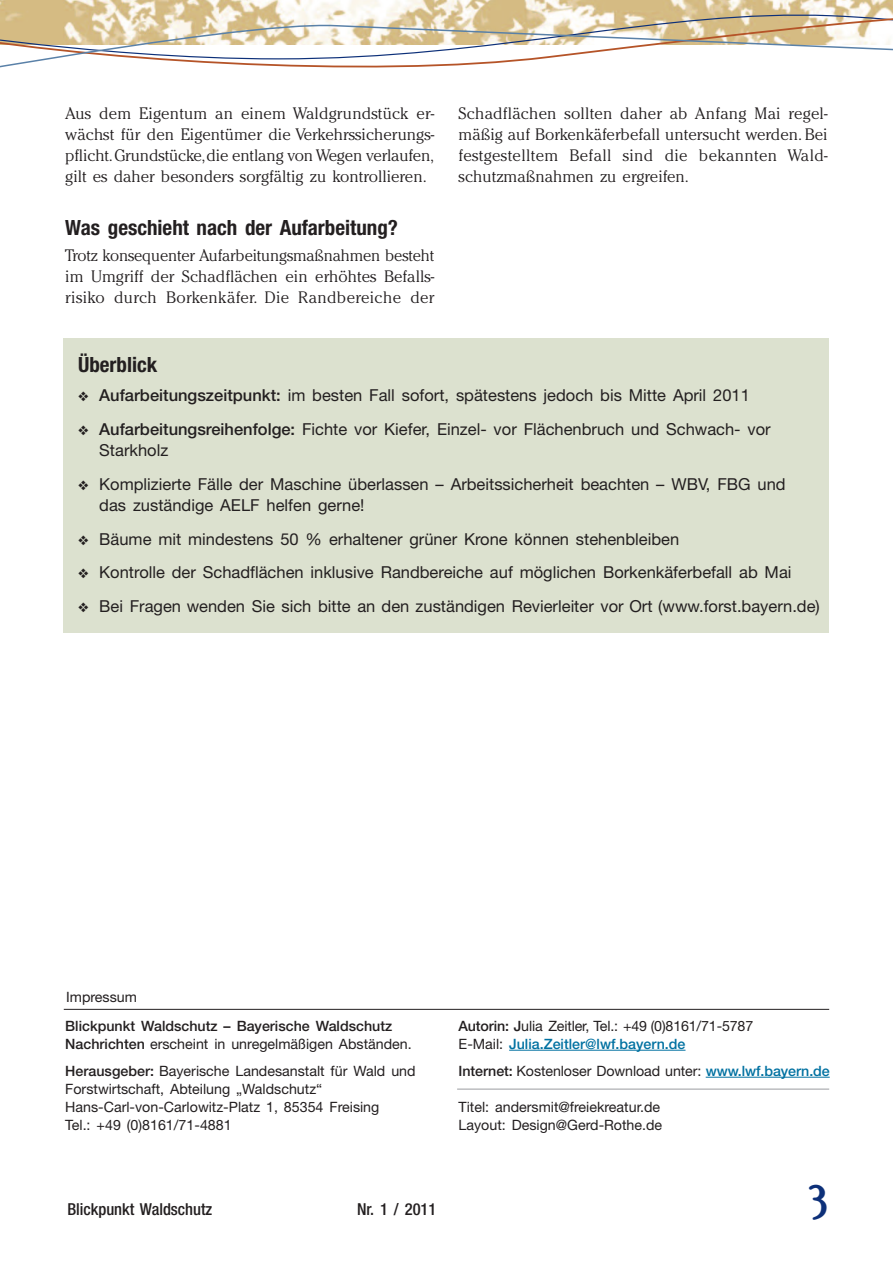
<style>
.page{position:relative;width:893px;height:1263px;background:#fff}
.page>*{position:absolute;margin:0;border:0;box-sizing:border-box;transform-origin:0 0}
.t1{font:700 45px "Template Gothic";color:#0d3079}
.t2{font:700 condensed 21px "Helvetica Neue";color:#231f20}
.t3{font:16.5px/21px "Helvetica Neue";color:#231f20}
.t4{font:300 16.5px/21px "Cheltenham";color:#231f20;text-align:justify}
.t5{font:500 condensed 16.5px "Helvetica Neue";color:#231f20}
.t6{font:14.25px/18px "Helvetica Neue";color:#231f20}
.t7{font:500 14.25px/18px "Helvetica Neue";color:#231f20}
.s1{font-weight:500}
.s2{font-weight:400}
.s3{font-weight:500;color:#0071a1}
</style>
<div class="page">
<svg style="left:0;top:0;width:893px;height:21px"></svg>
<svg style="left:0;top:21px;width:893px;height:47px"></svg>
<div style="left:64px;top:338px;width:765px;height:294px;background:#dce1cf"></div>
<hr style="left:509px;top:1050px;width:176px;height:1px;background:#0071a1">
<hr style="left:706px;top:1077px;width:124px;height:1px;background:#0071a1">
<hr style="left:457px;top:1088px;width:372px;height:2px;background:#bcbdc0">
<hr style="left:64px;top:1009px;width:765px;height:1px;background:#231f20">
<p class="t4" style="left:65px;top:105px;width:371px">Aus dem Eigentum an einem Waldgrundstück er&shy;wächst für den Eigentümer die Verkehrssicherungs&shy;pflicht.Grundstücke,die entlang von Wegen verlaufen, gilt es daher besonders sorgfältig zu kontrollieren.</p>
<p class="t2" style="left:65px;top:220px;width:334px">Was geschieht nach der Aufarbeitung?</p>
<p class="t4" style="left:65px;top:246px;width:371px">Trotz konsequenter Aufarbeitungsmaßnahmen besteht im Umgriff der Schadflächen ein erhöhtes Befalls&shy;risiko durch Borkenkäfer. Die Randbereiche der</p>
<p class="t4" style="left:459px;top:105px;width:371px">Schadflächen sollten daher ab Anfang Mai regel&shy;mäßig auf Borkenkäferbefall untersucht werden. Bei festgestelltem Befall sind die bekannten Wald&shy;schutzmaßnahmen zu ergreifen.</p>
<p class="t2" style="left:78px;top:357px;width:81px">Überblick</p>
<p class="t3" style="left:78px;top:387px;width:673px">❖ <span class="s1">Aufarbeitungszeitpunkt:</span> im besten Fall sofort, spätestens jedoch bis Mitte April 2011</p>
<p class="t3" style="left:99px;top:420px;width:673px;text-indent:-21px">❖ <span class="s1">Aufarbeitungsreihenfolge:</span> Fichte vor Kiefer, Einzel- vor Flächenbruch und Schwach- vor<br>Starkholz</p>
<p class="t3" style="left:99px;top:475px;width:688px;text-indent:-21px">❖ Komplizierte Fälle der Maschine überlassen – Arbeitssicherheit beachten – WBV, FBG und das zuständige AELF helfen gerne!</p>
<p class="t3" style="left:78px;top:530px;width:603px">❖ Bäume mit mindestens 50 % erhaltener grüner Krone können stehenbleiben</p>
<p class="t3" style="left:78px;top:564px;width:715px">❖ Kontrolle der Schadflächen inklusive Randbereiche auf möglichen Borkenkäferbefall ab Mai</p>
<p class="t3" style="left:78px;top:597px;width:743px">❖ Bei Fragen wenden Sie sich bitte an den zuständigen Revierleiter vor Ort (www.forst.bayern.de)</p>
<p class="t6" style="left:66px;top:990px;width:72px">Impressum</p>
<p class="t7" style="left:65px;top:1018px;width:348px">Blickpunkt Waldschutz – Bayerische Waldschutz<br>Nachrichten <span class="s2">erscheint in unregelmäßigen Abständen.</span></p>
<p class="t6" style="left:65px;top:1063px;width:352px"><span class="s1">Herausgeber:</span> Bayerische Landesanstalt für Wald und Forstwirtschaft, Abteilung „Waldschutz“ Hans-Carl-von-Carlowitz-Platz 1, 85354 Freising<br>Tel.: +49 (0)8161/71-4881</p>
<p class="t5" style="left:67px;top:1203px;width:147px">Blickpunkt Waldschutz</p>
<p class="t5" style="left:357px;top:1203px;width:81px">Nr. 1 / 2011</p>
<p class="t6" style="left:459px;top:1018px;width:296px"><span class="s1">Autorin: J</span>ulia Zeitler, Tel.: +49 (0)8161/71-5787<br>E-Mail: <span class="s3">Julia.Zeitler@lwf.bayern.de</span></p>
<p class="t6" style="left:459px;top:1063px;width:373px"><span class="s1">Internet:</span> Kostenloser Download unter: <span class="s3">www.lwf.bayern.de</span></p>
<p class="t6" style="left:459px;top:1099px;width:205px">Titel: andersmit@freiekreatur.de<br>Layout: Design@Gerd-Rothe.de</p>
<h1 class="t1" style="left:807px;top:1175px;width:24px">3</h1>
</div>
